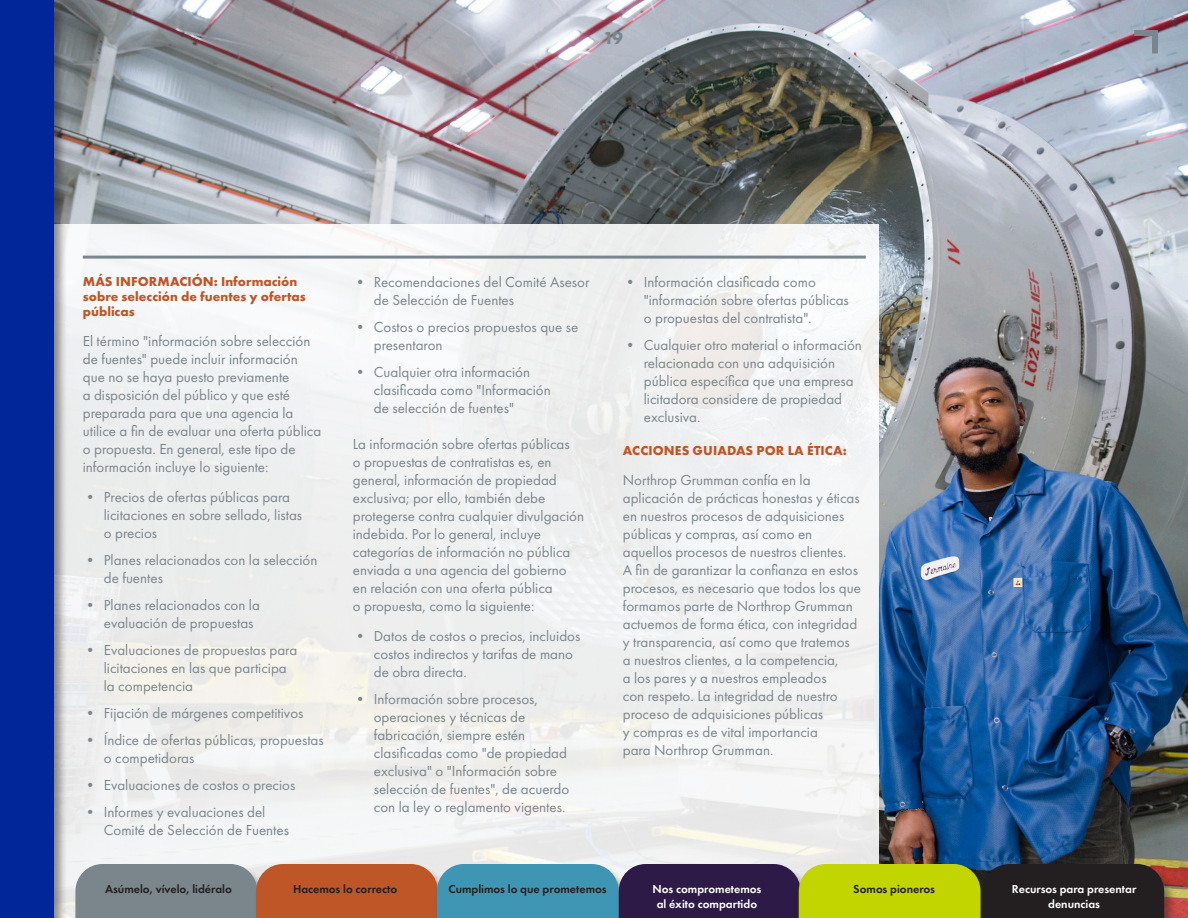
<style>
.page{position:relative;width:1188px;height:918px;background:#fff}
.page>*{position:absolute;margin:0;border:0;box-sizing:border-box;transform-origin:0 0}
.Section_head{font:700 18px "Futura PT";color:#7b868c}
.side_body_text{font:15px/18px "Futura PT";color:#7b868c}
.side_head_orange{font:700 13.5px/15px "Futura PT";color:#bf5627}
.body_text{font:600 12px "Futura PT";color:#231f20}
.body_text-2{font:600 12px/15px "Futura PT";color:#fff;text-align:center}
</style>
<div class="page">
<img style="left:54px;top:0;width:1134px;height:918px">
<div style="left:54px;top:225px;width:824px;height:693px;background:#f0f1f1"></div>
<hr style="left:83px;top:256px;width:783px;height:3px;background:#7b868c">
<div style="left:0;top:1px;width:68px;height:917px;background:#231f20;opacity:.5"></div>
<div style="left:0;top:0;width:54px;height:918px;background:#00269a"></div>
<svg style="left:1134px;top:30px;width:24px;height:23px"></svg>
<div style="left:979px;top:865px;width:199px;height:53px;background:#231f20;opacity:.5"></div>
<svg style="left:75px;top:864px;width:1089px;height:54px;background:#6f6d50"></svg>
<p class="Section_head" style="left:603px;top:26px;width:21px">19</p>
<p class="side_head_orange" style="left:83px;top:274px;width:225px">MÁS INFORMACIÓN: Información sobre selección de fuentes y ofertas públicas</p>
<p class="side_body_text" style="left:83px;top:332px;width:240px">El término "información sobre selección de fuentes" puede incluir información que no se haya puesto previamente<br>a disposición del público y que esté preparada para que una agencia la utilice a fin de evaluar una oferta pública o propuesta. En general, este tipo de información incluye lo siguiente:</p>
<p class="side_body_text" style="left:104px;top:488px;width:200px;text-indent:-21px">• Precios de ofertas públicas para licitaciones en sobre sellado, listas o precios</p>
<p class="side_body_text" style="left:104px;top:551px;width:215px;text-indent:-21px">• Planes relacionados con la selección de fuentes</p>
<p class="side_body_text" style="left:104px;top:596px;width:158px;text-indent:-21px">• Planes relacionados con la evaluación de propuestas</p>
<p class="side_body_text" style="left:104px;top:641px;width:195px;text-indent:-21px">• Evaluaciones de propuestas para licitaciones en las que participa la competencia</p>
<p class="side_body_text" style="left:83px;top:704px;width:222px">• Fijación de márgenes competitivos</p>
<p class="side_body_text" style="left:104px;top:731px;width:222px;text-indent:-21px">• Índice de ofertas públicas, propuestas o competidoras</p>
<p class="side_body_text" style="left:83px;top:776px;width:214px">• Evaluaciones de costos o precios</p>
<p class="side_body_text" style="left:104px;top:803px;width:187px;text-indent:-21px">• Informes y evaluaciones del<br>Comité de Selección de Fuentes</p>
<p class="side_body_text" style="left:374px;top:273px;width:217px;text-indent:-21px">• Recomendaciones del Comité Asesor de Selección de Fuentes</p>
<p class="side_body_text" style="left:374px;top:318px;width:206px;text-indent:-21px">• Costos o precios propuestos que se presentaron</p>
<p class="side_body_text" style="left:374px;top:363px;width:179px;text-indent:-21px">• Cualquier otra información clasificada como "Información de selección de fuentes"</p>
<p class="side_body_text" style="left:353px;top:435px;width:233px">La información sobre ofertas públicas<br>o propuestas de contratistas es, en general, información de propiedad exclusiva; por ello, también debe protegerse contra cualquier divulgación indebida. Por lo general, incluye categorías de información no pública enviada a una agencia del gobierno en relación con una oferta pública<br>o propuesta, como la siguiente:</p>
<p class="side_body_text" style="left:374px;top:627px;width:208px;text-indent:-21px">• Datos de costos o precios, incluidos costos indirectos y tarifas de mano de obra directa.</p>
<p class="side_body_text" style="left:374px;top:690px;width:197px;text-indent:-21px">• Información sobre procesos, operaciones y técnicas de fabricación, siempre estén clasificadas como "de propiedad exclusiva" o "Información sobre selección de fuentes", de acuerdo con la ley o reglamento vigentes.</p>
<p class="side_body_text" style="left:644px;top:273px;width:207px;text-indent:-21px">• Información clasificada como "información sobre ofertas públicas o propuestas del contratista".</p>
<p class="side_body_text" style="left:644px;top:336px;width:220px;text-indent:-21px">• Cualquier otro material o información relacionada con una adquisición pública específica que una empresa licitadora considere de propiedad exclusiva.</p>
<p class="side_head_orange" style="left:623px;top:443px;width:225px">ACCIONES GUIADAS POR LA ÉTICA:</p>
<p class="side_body_text" style="left:623px;top:471px;width:240px">Northrop Grumman confía en la aplicación de prácticas honestas y éticas en nuestros procesos de adquisiciones públicas y compras, así como en aquellos procesos de nuestros clientes.<br>A fin de garantizar la confianza en estos procesos, es necesario que todos los que formamos parte de Northrop Grumman actuemos de forma ética, con integridad y transparencia, así como que tratemos a nuestros clientes, a la competencia,<br>a los pares y a nuestros empleados<br>con respeto. La integridad de nuestro proceso de adquisiciones públicas<br>y compras es de vital importancia<br>para Northrop Grumman.</p>
<p class="body_text" style="left:105px;top:882px;width:128px">Asúmelo, vívelo, lidéralo</p>
<p class="body_text" style="left:293px;top:882px;width:106px">Hacemos lo correcto</p>
<p class="body_text" style="left:448px;top:882px;width:160px">Cumplimos lo que prometemos</p>
<p class="body_text" style="left:853px;top:882px;width:83px">Somos pioneros</p>
<p class="body_text-2" style="left:1012px;top:882px;width:126px">Recursos para presentar denuncias</p>
<p class="body_text-2" style="left:653px;top:882px;width:110px">Nos comprometemos al éxito compartido</p>
</div>
